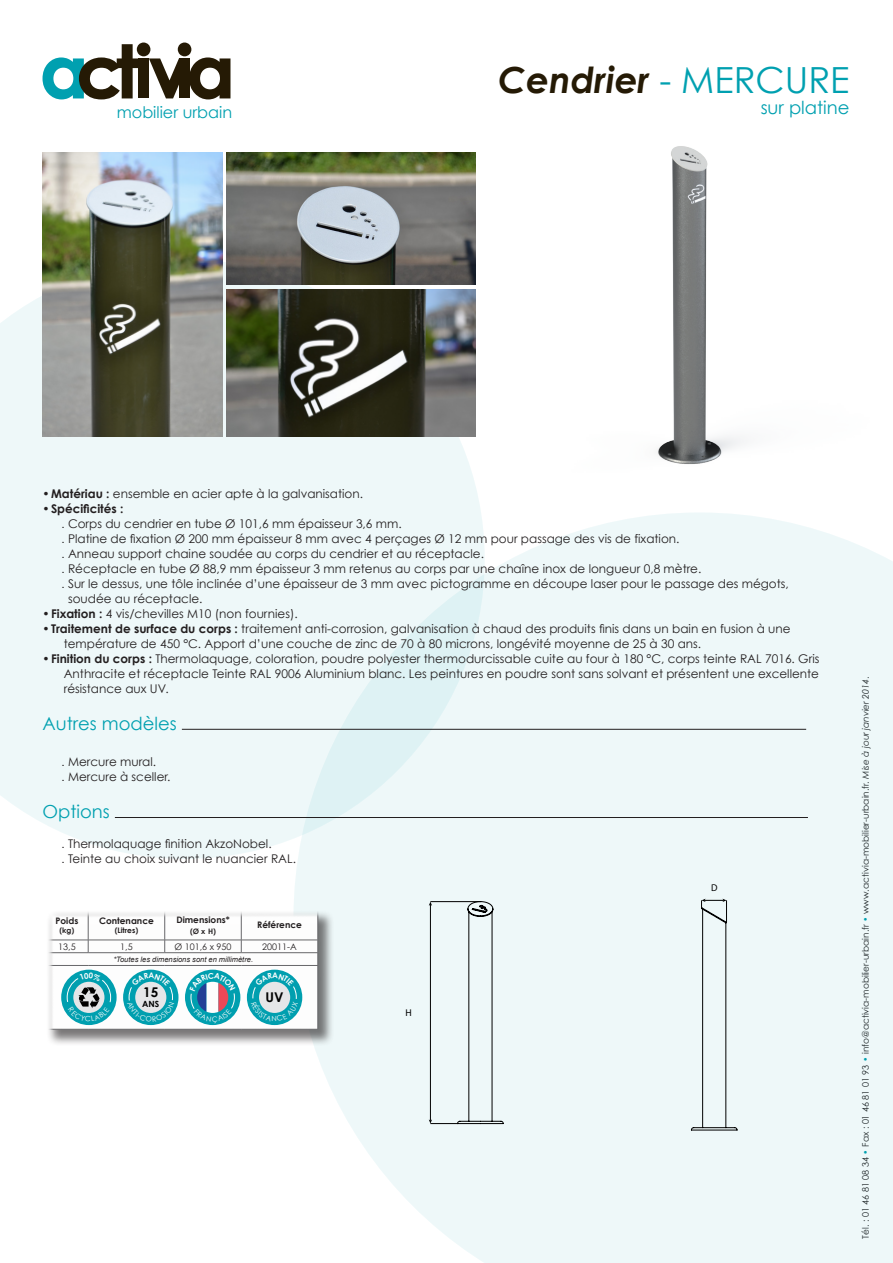
<style>
.page{position:relative;width:893px;height:1263px;background:#fff}
.page>*{position:absolute;margin:0;border:0;box-sizing:border-box;transform-origin:0 0}
.spécificite{font:italic 700 36px "Century Gothic";color:#251a05}
.spécificite-2{font:18px "Century Gothic";color:#00a0b0}
.t1{font:16.05px "Century Gothic";color:#00a0b0}
.t2{font:700 13.5px "Century Gothic";color:#000}
.t3{font:12px/15px "Century Gothic";color:#231f20}
.t4{font:700 12px "Century Gothic";color:#231f20}
.t5{font:9.9px "Myriad Pro";color:#000}
.Style_de_paragraphe{font:9px "Century Gothic";color:#231f20}
.t6{font:700 9px "Century Gothic";color:#231f20}
.t7{font:700 8.55px "Century Gothic";color:#000}
.t8{font:italic 7.5px "Arial";color:#231f20}
.t9{font:700 7.5px "Century Gothic";color:#231f20}
.s1{font-weight:400;font-style:normal;color:#00a0b0}
.s2{font-weight:700}
.s3{font-family:"Arial"}
.s4{color:#00a0b0}
.s5{font-style:italic}
</style>
<div class="page">
<div style="left:0;top:259px;width:481px;height:600px;background:#eef8f9"></div>
<svg style="left:293px;top:512px;width:600px;height:751px;background:#eef8f9"></svg>
<svg style="left:43px;top:43px;width:187px;height:56px"></svg>
<div style="left:46px;top:910px;width:289px;height:136px;background:#231f20;opacity:.6"></div>
<hr style="left:46px;top:1029px;width:42px;height:1px;background:#67676a">
<hr style="left:88px;top:1029px;width:77px;height:1px;background:#67676a">
<hr style="left:165px;top:1029px;width:76px;height:1px;background:#67676a">
<hr style="left:241px;top:1029px;width:77px;height:1px;background:#67676a">
<hr style="left:182px;top:729px;width:624px;height:1px;background:#231f20">
<hr style="left:115px;top:817px;width:693px;height:1px;background:#231f20">
<svg style="left:691px;top:899px;width:47px;height:232px;background:#e0e9ea"></svg>
<svg style="left:429px;top:896px;width:75px;height:228px;background:#e0e9ea"></svg>
<img style="left:657px;top:146px;width:89px;height:318px">
<img style="left:43px;top:152px;width:180px;height:285px">
<img style="left:227px;top:152px;width:249px;height:132px">
<img style="left:227px;top:290px;width:249px;height:147px">
<svg style="left:46px;top:910px;width:273px;height:119px"></svg>
<h3 class="t1" style="left:117px;top:102px;width:117px">mobilier urbain</h3>
<p class="spécificite" style="left:498px;top:57px;width:353px">Cendrier <span class="s1">- MERCURE</span></p>
<p class="spécificite-2" style="left:761px;top:96px;width:90px">sur platine</p>
<p class="t3" style="left:43px;top:486px;width:322px"><span class="s2">•Matériau :</span> ensemble en acier apte à la galvanisation.</p>
<p class="t4" style="left:43px;top:501px;width:82px">•Spécificités :</p>
<p class="t3" style="left:62px;top:516px;width:342px"><span class="s3">.</span> Corps du cendrier en tube Ø 101,6 mm épaisseur 3,6 mm.</p>
<p class="t3" style="left:62px;top:531px;width:619px"><span class="s3">.</span> Platine de fixation Ø 200 mm épaisseur 8 mm avec 4 perçages Ø 12 mm pour passage des vis de fixation.</p>
<p class="t3" style="left:62px;top:546px;width:424px"><span class="s3">.</span> Anneau support chaine soudée au corps du cendrier et au réceptacle.</p>
<p class="t3" style="left:62px;top:561px;width:641px"><span class="s3">.</span> Réceptacle en tube Ø 88,9 mm épaisseur 3 mm retenus au corps par une chaîne inox de longueur 0,8 mètre.</p>
<p class="t3" style="left:68px;top:576px;width:722px;text-indent:-6px"><span class="s3">.</span> Sur le dessus, une tôle inclinée d’une épaisseur de 3 mm avec pictogramme en découpe laser pour le passage des mégots, soudée au réceptacle.</p>
<p class="t3" style="left:43px;top:606px;width:257px"><span class="s2">•Fixation :</span> 4 vis/chevilles M10 (non fournies).</p>
<p class="t3" style="left:64px;top:621px;width:728px;text-indent:-21px"><span class="s2">•Traitement de surface du corps :</span> traitement anti-corrosion, galvanisation à chaud des produits finis dans un bain en fusion à une température de 450 °C. Apport d’une couche de zinc de 70 à 80 microns, longévité moyenne de 25 à 30 ans.</p>
<p class="t3" style="left:64px;top:651px;width:757px;text-align:justify;text-indent:-21px"><span class="s2">•Finition du corps :</span> Thermolaquage, coloration, poudre polyester thermodurcissable cuite au four à 180 °C, corps teinte RAL 7016. Gris Anthracite et réceptacle Teinte RAL 9006 Aluminium blanc. Les peintures en poudre sont sans solvant et présentent une excellente résistance aux UV.</p>
<p class="spécificite-2" style="left:43px;top:712px;width:136px">Autres modèles</p>
<p class="t3" style="left:62px;top:754px;width:96px"><span class="s3">.</span> Mercure mural.</p>
<p class="t3" style="left:62px;top:769px;width:110px"><span class="s3">.</span> Mercure à sceller.</p>
<p class="spécificite-2" style="left:43px;top:800px;width:69px">Options</p>
<p class="t3" style="left:62px;top:836px;width:211px"><span class="s3">.</span> Thermolaquage finition AkzoNobel.</p>
<p class="t3" style="left:62px;top:851px;width:236px"><span class="s3">.</span> Teinte au choix suivant le nuancier RAL.</p>
<p class="t6" style="left:55px;top:915px;width:24px">Poids</p>
<p class="t9" style="left:59px;top:925px;width:17px">(kg)</p>
<p class="t6" style="left:99px;top:915px;width:56px">Contenance</p>
<p class="t9" style="left:115px;top:925px;width:25px">(Litres)</p>
<p class="t6" style="left:176px;top:914px;width:55px">Dimensions*</p>
<p class="t9" style="left:190px;top:926px;width:27px">(Ø x H)</p>
<p class="t6" style="left:257px;top:919px;width:46px">Référence</p>
<p class="Style_de_paragraphe" style="left:58px;top:941px;width:19px">13,5</p>
<p class="Style_de_paragraphe" style="left:120px;top:941px;width:14px">1,5</p>
<p class="Style_de_paragraphe" style="left:174px;top:941px;width:59px">Ø 101,6 x 950</p>
<p class="Style_de_paragraphe" style="left:262px;top:941px;width:36px">20011-A</p>
<p class="t8" style="left:113px;top:954px;width:141px">*Toutes les dimensions sont en millimètre.</p>
<p class="t2" style="left:143px;top:983px;width:17px">15</p>
<p class="t7" style="left:142px;top:998px;width:19px">ANS</p>
<p class="t2" style="left:266px;top:988px;width:20px">UV</p>
<p class="t5" style="left:405px;top:1007px;width:8px">H</p>
<p class="t5" style="left:711px;top:882px;width:8px">D</p>
<p class="Style_de_paragraphe" style="left:860px;top:1238px;width:564px;rotate:-90deg">Tél. : 01 46 81 08 34 <span class="s4">•</span> Fax : 01 46 81 01 93 <span class="s4">•</span> info@activia-mobilier-urbain.fr <span class="s4">•</span> www.activia-mobilier-urbain.fr. <span class="s5">Mise à jour janvier 2014</span>.</p>
</div>
